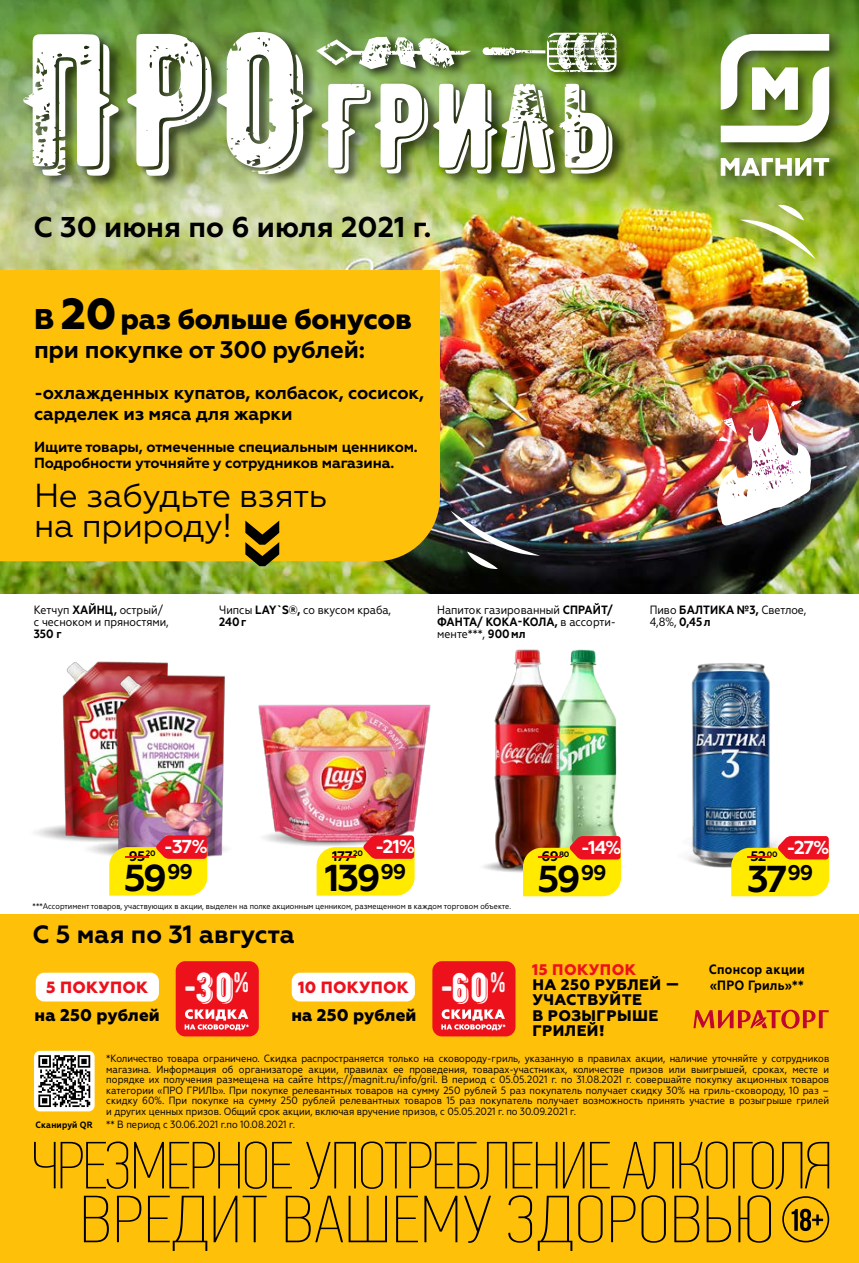
<style>
.page{position:relative;width:859px;height:1263px;background:#fff}
.page>*{position:absolute;margin:0;border:0;box-sizing:border-box;transform-origin:0 0}
.t1{font:41.4px "BERNIER Shade";color:#fff}
.t2{font:700 37.5px "Geometria";letter-spacing:-.065em;color:#000}
.t3{font:33.3px/29.7px "Geometria";letter-spacing:-.01em;color:#000}
.t4{font:700 28.65px "Geometria";color:#000}
.t5{font:800 28.5px "Geometria";letter-spacing:-.01em;color:#000}
.t6{font:28.05px "BERNIER Distressed";color:#fff}
.t7{font:700 25.05px "Geometria";color:#000}
.t8{font:700 24px "Geometria";letter-spacing:-.01em;color:#000}
.t9{font:700 18.75px "Geometria";color:#fff}
.t10{font:700 18px/21px "Geometria";letter-spacing:-.01em;color:#000}
.t11{font:800 16.95px "Geometria";letter-spacing:.005em;color:#000}
.t12{font:800 16.2px "Geometria";letter-spacing:.02em;color:#ed111c}
.t13{font:800 15.3px/15.3px "Geometria";letter-spacing:.03em;color:#000}
.t14{font:800 15.3px "Geometria";letter-spacing:.03em;color:#ed111c}
.t15{font:700 14.55px/16px "Geometria";letter-spacing:-.01em;color:#000}
.t16{font:700 13.95px "Geometria";color:#000}
.t17{font:700 13.5px/16.2px "Geometria Narrow";letter-spacing:.02em;color:#000}
.t18{font:12px/12px "Geometria Narrow";color:#000}
.t19{font:700 12px "Geometria Narrow";color:#000}
.t20{font:10.5px/10.5px "Geometria Narrow";color:#000;text-align:justify}
.t21{font:700 9.15px "Geometria Narrow";letter-spacing:.02em;color:#000}
.t22{font:8.25px "Geometria Narrow";color:#000}
.s1{font-size:43.5px}
.s2{font-weight:700}
.s3{color:#ed111c}
.s4{font-family:"BERNIER Distressed";font-size:43.2px}
</style>
<div class="page">
<div style="left:0;top:914px;width:859px;height:349px;background:#ffc00a"></div>
<img style="left:0;top:232px;width:859px;height:362px">
<img style="left:0;top:0;width:859px;height:232px">
<img style="left:0;top:412px;width:535px;height:182px">
<div style="left:22px;top:28px;width:609px;height:160px;background:#000;opacity:.75"></div>
<svg style="left:23px;top:34px;width:96px;height:142px"></svg>
<img style="left:127px;top:30px;width:489px;height:147px">
<img style="left:716px;top:398px;width:95px;height:128px">
<img style="left:740px;top:205px;width:76px;height:54px">
<img style="left:451px;top:511px;width:89px;height:58px">
<div style="left:36px;top:973px;width:123px;height:28px;background:#fff;border-radius:8px"></div>
<div style="left:292px;top:973px;width:123px;height:28px;background:#fff;border-radius:8px"></div>
<div style="left:432px;top:961px;width:83px;height:75px;background:#ed111c;border-radius:10px"></div>
<svg style="left:441px;top:1009px;width:64px;height:21px"></svg>
<div style="left:176px;top:961px;width:83px;height:75px;background:#ed111c;border-radius:10px"></div>
<svg style="left:185px;top:1009px;width:64px;height:21px"></svg>
<div style="left:34px;top:1051px;width:61px;height:60px;background:#fff;border-radius:6px"></div>
<svg style="left:38px;top:1051px;width:53px;height:56px"></svg>
<div style="left:0;top:270px;width:440px;height:291px;background:#ffc00a"></div>
<svg style="left:84px;top:1195px;width:687px;height:56px"></svg>
<svg style="left:34px;top:1141px;width:795px;height:48px"></svg>
<div style="left:782px;top:1196px;width:47px;height:46px;border:2px solid #000;border-radius:50%"></div>
<svg style="left:792px;top:1209px;width:31px;height:22px"></svg>
<svg style="left:245px;top:521px;width:34px;height:45px;background:#705908"></svg>
<div style="left:716px;top:29px;width:129px;height:162px;background:#000;opacity:.57"></div>
<svg style="left:721px;top:158px;width:108px;height:18px"></svg>
<svg style="left:721px;top:34px;width:108px;height:108px"></svg>
<svg style="left:693px;top:1010px;width:136px;height:19px"></svg>
<img style="left:687px;top:856px;width:106px;height:41px">
<img style="left:691px;top:663px;width:79px;height:203px">
<svg style="left:731px;top:836px;width:98px;height:60px;background:#e7b51e"></svg>
<img style="left:570px;top:649px;width:53px;height:223px">
<img style="left:483px;top:649px;width:87px;height:223px">
<img style="left:35px;top:661px;width:133px;height:178px">
<img style="left:65px;top:664px;width:162px;height:212px">
<img style="left:258px;top:704px;width:173px;height:142px">
<svg style="left:317px;top:835px;width:98px;height:61px;background:#f7ba20"></svg>
<svg style="left:109px;top:835px;width:98px;height:61px;background:#f0b61e"></svg>
<svg style="left:523px;top:836px;width:98px;height:60px;background:#edb00f"></svg>
<h3 class="t4" style="left:33px;top:210px;width:399px">С 30 июня по 6 июля 2021 г.</h3>
<h3 class="t5" style="left:34px;top:302px;width:379px">В <span class="s1">20</span>раз больше бонусов</h3>
<h3 class="t8" style="left:34px;top:335px;width:332px">при покупке от 300 рублей:</h3>
<h3 class="t10" style="left:34px;top:383px;width:392px">-охлажденных купатов, колбасок, сосисок, сарделек из мяса для жарки</h3>
<h3 class="t15" style="left:34px;top:439px;width:385px">Ищите товары, отмеченные специальным ценником.<br>Подробности уточняйте у сотрудников магазина.</h3>
<h3 class="t3" style="left:34px;top:481px;width:295px">Не забудьте взять на природу!</h3>
<p class="t18" style="left:34px;top:603px;width:136px">Кетчуп <span class="s2">ХАЙНЦ,</span> острый/ с чесноком и пряностями,</p>
<p class="t19" style="left:34px;top:626px;width:29px">350 г</p>
<p class="t18" style="left:219px;top:603px;width:173px">Чипсы <span class="s2">LAY`S®,</span> со вкусом краба,<br><span class="s2">240 г</span></p>
<p class="t18" style="left:437px;top:603px;width:180px">Напиток газированный <span class="s2">СПРАЙТ/<br>ФАНТА/ КОКА- КОЛА,</span> в ассорти&shy;менте***, <span class="s2">900 мл</span></p>
<p class="t18" style="left:650px;top:603px;width:158px">Пиво <span class="s2">БАЛТИКА №3,</span> Светлое,<br>4,8%, <span class="s2">0,45 л</span></p>
<h3 class="t9" style="left:164px;top:835px;width:45px">-37%</h3>
<h2 class="t2" style="left:124px;top:856px;width:71px">59<sup>99</sup></h2>
<h3 class="t16" style="left:117px;top:847px;width:40px"><span class="s3">-</span>95<sup>20</sup></h3>
<h3 class="t9" style="left:375px;top:835px;width:41px">-21%</h3>
<h2 class="t2" style="left:325px;top:856px;width:83px">139<sup>99</sup></h2>
<h3 class="t16" style="left:325px;top:847px;width:40px"><span class="s3">-</span>177<sup>20</sup></h3>
<p class="t22" style="left:33px;top:901px;width:480px">***Ассортимент товаров, участвующих в акции, выделен на полке акционным ценником, размещенном в каждом торговом объекте.</p>
<h3 class="t7" style="left:33px;top:920px;width:264px">С 5 мая по 31 августа</h3>
<h3 class="t9" style="left:581px;top:836px;width:42px">-14%</h3>
<h2 class="t2" style="left:537px;top:856px;width:71px">59<sup>99</sup></h2>
<h3 class="t16" style="left:531px;top:848px;width:40px"><span class="s3">-</span>69<sup>80</sup></h3>
<h3 class="t9" style="left:786px;top:836px;width:45px">-27%</h3>
<h2 class="t2" style="left:747px;top:856px;width:68px">37<sup>99</sup></h2>
<h3 class="t16" style="left:739px;top:848px;width:40px"><span class="s3">-</span>52<sup>00</sup></h3>
<h3 class="t12" style="left:46px;top:977px;width:104px">5 ПОКУПОК</h3>
<h3 class="t12" style="left:298px;top:977px;width:112px">10 ПОКУПОК</h3>
<h1 class="t1" style="left:442px;top:961px;width:65px"><span class="s4">-</span>60 <sup>%</sup></h1>
<h1 class="t1" style="left:186px;top:961px;width:51px"><span class="s4">-</span>30</h1>
<h3 class="t6" style="left:234px;top:965px;width:17px">%</h3>
<h3 class="t11" style="left:35px;top:1005px;width:127px">на 250 рублей</h3>
<h3 class="t11" style="left:291px;top:1005px;width:127px">на 250 рублей</h3>
<h3 class="t14" style="left:532px;top:960px;width:105px">15 ПОКУПОК</h3>
<h3 class="t13" style="left:532px;top:977px;width:149px">НА 250 РУБЛЕЙ —<br>УЧАСТВУЙТЕ<br>В РОЗЫГРЫШЕ<br>ГРИЛЕЙ!</h3>
<p class="t17" style="left:709px;top:961px;width:97px">Спонсор акции «ПРО Гриль»**</p>
<p class="t21" style="left:35px;top:1120px;width:59px">Сканируй QR</p>
<p class="t20" style="left:106px;top:1053px;width:724px">*Количество товара ограничено. Скидка распространяется только на сковороду-гриль, указанную в правилах акции, наличие уточняйте у сотрудников магазина. Информация об организаторе акции, правилах ее проведения, товарах-участниках, количестве призов или выигрышей, сроках, месте и порядке их получения размещена на сайте https://magnit.ru/info/gril. В период с 05.05.2021 г. по 31.08.2021 г. совершайте покупку акционных товаров категории «ПРО ГРИЛЬ». При покупке релевантных товаров на сумму 250 рублей 5 раз покупатель получает скидку 30% на гриль-сковороду, 10 раз – скидку 60%. При покупке на сумму 250 рублей релевантных товаров 15 раз покупатель получает возможность принять участие в розыгрыше грилей и других ценных призов. Общий срок акции, включая вручение призов, с 05.05.2021 г. по 30.09.2021 г.</p>
<p class="t20" style="left:106px;top:1119px;width:190px">** В период с 30.06.2021 г.по 10.08.2021 г.</p>
</div>
